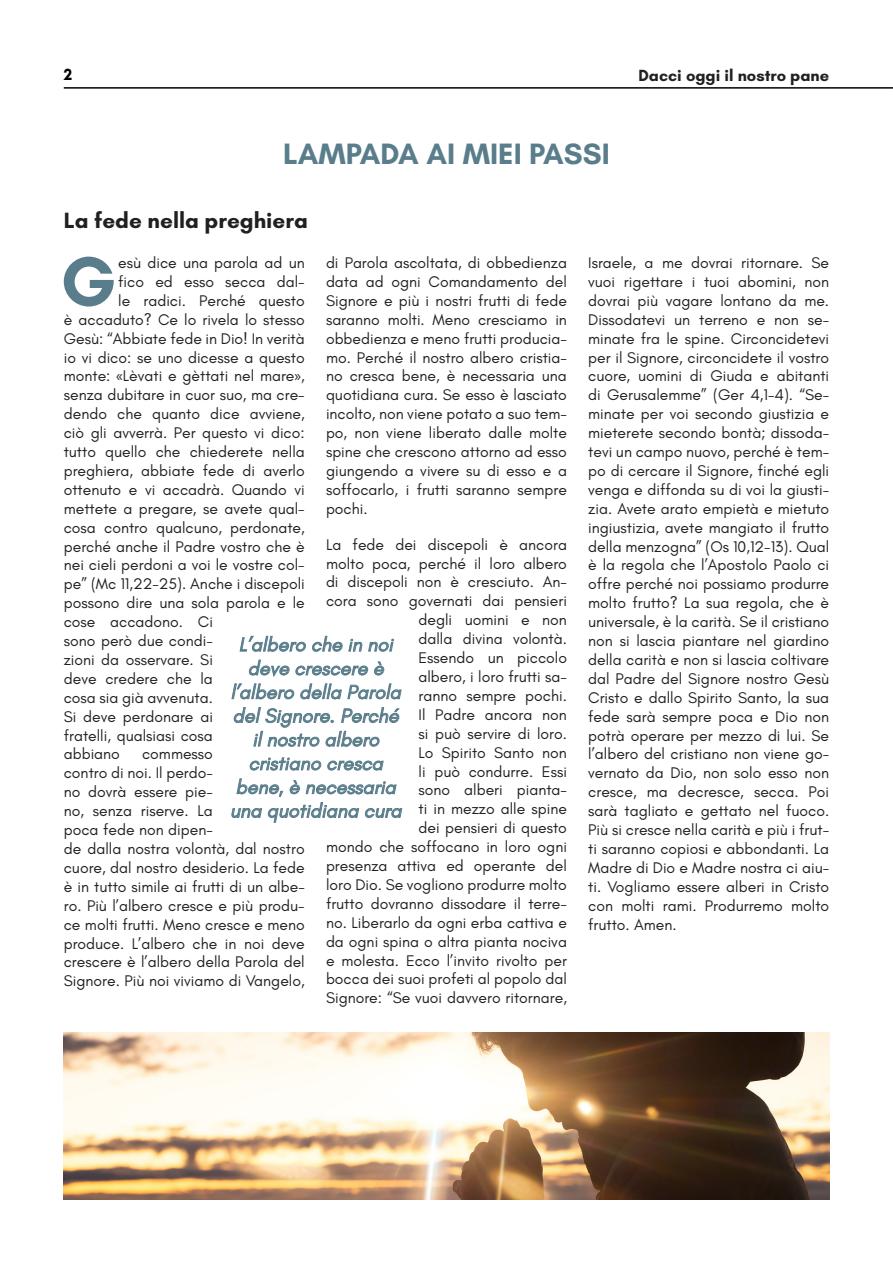
<style>
.page{position:relative;width:893px;height:1263px;background:#fff}
.page>*{position:absolute;margin:0;border:0;box-sizing:border-box;transform-origin:0 0}
.t1{font:700 71.4px "Glacial Indifference";color:#597d8b}
.t2{font:700 30px "Glacial Indifference";color:#597d8b}
.t3{font:700 22.5px "Glacial Indifference";color:#221f20}
.t4{font:italic 19.8px/23.7px "Glacial Indifference";color:#597d8b;text-align:center}
.t5{font:700 16.5px "Glacial Indifference";color:#221f20}
.t6{font:700 16.5px "Glacial Indifference";color:#000}
.t7{font:15.75px/18.9px "Glacial Indifference";color:#221f20;text-align:justify}
.s1{font-family:"Myriad Pro"}
</style>
<div class="page">
<hr style="left:64px;top:87px;width:829px;height:2px;background:#000">
<img style="left:64px;top:1033px;width:765px;height:166px">
<svg style="left:231px;top:635px;width:171px;height:112px"></svg>
<svg style="left:231px;top:757px;width:172px;height:66px"></svg>
<p class="t6" style="left:64px;top:65px;width:10px">2</p>
<h2 class="t2" style="left:283px;top:135px;width:328px">LAMPADA AI MIEI PASSI</h2>
<p class="t5" style="left:638px;top:65px;width:192px">Dacci oggi il nostro pane</p>
<h3 class="t3" style="left:64px;top:206px;width:246px">La fede nella preghiera</h3>
<h1 class="t1" style="left:60px;top:237px;width:57px">G</h1>
<p class="t7" style="left:118px;top:253px;width:188px">esù dice una parola ad un</p>
<p class="t7" style="left:326px;top:253px;width:242px">di Parola ascoltata, di obbedienza data ad ogni Comandamento del Signore e più i nostri frutti di fede saranno molti. Meno cresciamo in obbedienza e meno frutti producia&shy;mo. Perché il nostro albero cristia&shy;no cresca bene, è necessaria una quotidiana cura. Se esso è lasciato incolto, non viene potato a suo tem&shy;po, non viene liberato dalle molte spine che crescono attorno ad esso giungendo a vivere su di esso e a soffocarlo, i frutti saranno sempre pochi.</p>
<p class="t7" style="left:326px;top:535px;width:242px;text-align:right">La fede dei discepoli è ancora molto poca, perché il loro albero di discepoli non è cresciuto. An&shy;cora sono governati dai pensieri degli uomini e non<br>dalla divina volontà.<br>Essendo un piccolo<br>albero, i loro frutti sa-<br>ranno sempre pochi.<br>Il Padre ancora non<br>si può servire di loro.<br>Lo Spirito Santo non<br>li può condurre. Essi<br>sono alberi pianta-<br>ti in mezzo alle spine<br>dei pensieri di questo<br>mondo che soffocano in loro ogni presenza attiva ed operante del loro Dio. Se vogliono produrre molto frutto dovranno dissodare il terre&shy;no. Liberarlo da ogni erba cattiva e da ogni spina o altra pianta nociva e molesta. Ecco l’invito rivolto per bocca dei suoi profeti al popolo dal<br>Signore: “Se vuoi davvero ritornare,</p>
<p class="t7" style="left:118px;top:272px;width:188px">fico ed esso secca dal-</p>
<p class="t7" style="left:118px;top:291px;width:188px">le radici. Perché questo</p>
<p class="t7" style="left:64px;top:310px;width:242px">è accaduto? Ce lo rivela lo stesso</p>
<p class="t7" style="left:64px;top:329px;width:242px">Gesù: “Abbiate fede in Dio! In verità</p>
<p class="t7" style="left:64px;top:348px;width:242px">io vi dico: se uno dicesse a questo</p>
<p class="t7" style="left:64px;top:367px;width:242px">monte: <span class="s1">«</span>Lèvati e gèttati nel mare<span class="s1">»</span>,</p>
<p class="t7" style="left:64px;top:386px;width:242px">senza dubitare in cuor suo, ma cre-</p>
<p class="t7" style="left:64px;top:405px;width:242px">dendo che quanto dice avviene,</p>
<p class="t7" style="left:64px;top:424px;width:242px">ciò gli avverrà. Per questo vi dico:</p>
<p class="t7" style="left:64px;top:442px;width:242px">tutto quello che chiederete nella</p>
<p class="t7" style="left:64px;top:461px;width:242px">preghiera, abbiate fede di averlo</p>
<p class="t7" style="left:64px;top:480px;width:242px">ottenuto e vi accadrà. Quando vi</p>
<p class="t7" style="left:64px;top:499px;width:242px">mettete a pregare, se avete qual-</p>
<p class="t7" style="left:64px;top:518px;width:242px">cosa contro qualcuno, perdonate,</p>
<p class="t7" style="left:64px;top:537px;width:242px">perché anche il Padre vostro che è</p>
<p class="t7" style="left:64px;top:556px;width:242px">nei cieli perdoni a voi le vostre col-</p>
<p class="t7" style="left:64px;top:575px;width:242px">pe” (Mc 11,22-25). Anche i discepoli</p>
<p class="t7" style="left:64px;top:594px;width:242px">possono dire una sola parola e le</p>
<p class="t7" style="left:64px;top:613px;width:151px">cose accadono. Ci</p>
<p class="t7" style="left:64px;top:631px;width:151px">sono però due condi-</p>
<p class="t7" style="left:64px;top:650px;width:151px">zioni da osservare. Si</p>
<p class="t7" style="left:64px;top:669px;width:151px">deve credere che la</p>
<p class="t7" style="left:64px;top:688px;width:151px">cosa sia già avvenuta.</p>
<p class="t7" style="left:64px;top:707px;width:151px">Si deve perdonare ai</p>
<p class="t7" style="left:64px;top:726px;width:151px">fratelli, qualsiasi cosa</p>
<p class="t7" style="left:64px;top:745px;width:58px">abbiano</p>
<p class="t4" style="left:230px;top:633px;width:173px">L’albero che in noi deve crescere è l’albero della Parola del Signore. Perché il nostro albero cristiano cresca bene, è necessaria una quotidiana cura</p>
<p class="t7" style="left:64px;top:745px;width:242px;text-align:left;text-indent:78px">commesso<br>contro di noi. Il perdo-<br>no dovrà essere pie-<br>no, senza riserve. La<br>poca fede non dipen-<br>de dalla nostra volontà, dal nostro cuore, dal nostro desiderio. La fede è in tutto simile ai frutti di un albe&shy;ro. Più l’albero cresce e più produ&shy;ce molti frutti. Meno cresce e meno produce. L’albero che in noi deve crescere è l’albero della Parola del<br>Signore. Più noi viviamo di Vangelo,</p>
<p class="t7" style="left:588px;top:253px;width:242px">Israele, a me dovrai ritornare. Se vuoi rigettare i tuoi abomini, non dovrai più vagare lontano da me.<br>Dissodatevi un terreno e non se&shy;minate fra le spine. Circoncidetevi per il Signore, circoncidete il vostro cuore, uomini di Giuda e abitanti di Gerusalemme” (Ger 4,1-4). “Se&shy;minate per voi secondo giustizia e mieterete secondo bontà; dissoda&shy;tevi un campo nuovo, perché è tem&shy;po di cercare il Signore, finché egli venga e diffonda su di voi la giusti&shy;zia. Avete arato empietà e mietuto ingiustizia, avete mangiato il frutto della menzogna” (Os 10,12-13). Qual è la regola che l’Apostolo Paolo ci offre perché noi possiamo produrre molto frutto? La sua regola, che è universale, è la carità. Se il cristiano non si lascia piantare nel giardino della carità e non si lascia coltivare dal Padre del Signore nostro Gesù Cristo e dallo Spirito Santo, la sua fede sarà sempre poca e Dio non potrà operare per mezzo di lui. Se l’albero del cristiano non viene go&shy;vernato da Dio, non solo esso non cresce, ma decresce, secca. Poi sarà tagliato e gettato nel fuoco.<br>Più si cresce nella carità e più i frut&shy;ti saranno copiosi e abbondanti. La Madre di Dio e Madre nostra ci aiu&shy;ti. Vogliamo essere alberi in Cristo con molti rami. Produrremo molto frutto. Amen.</p>
</div>
